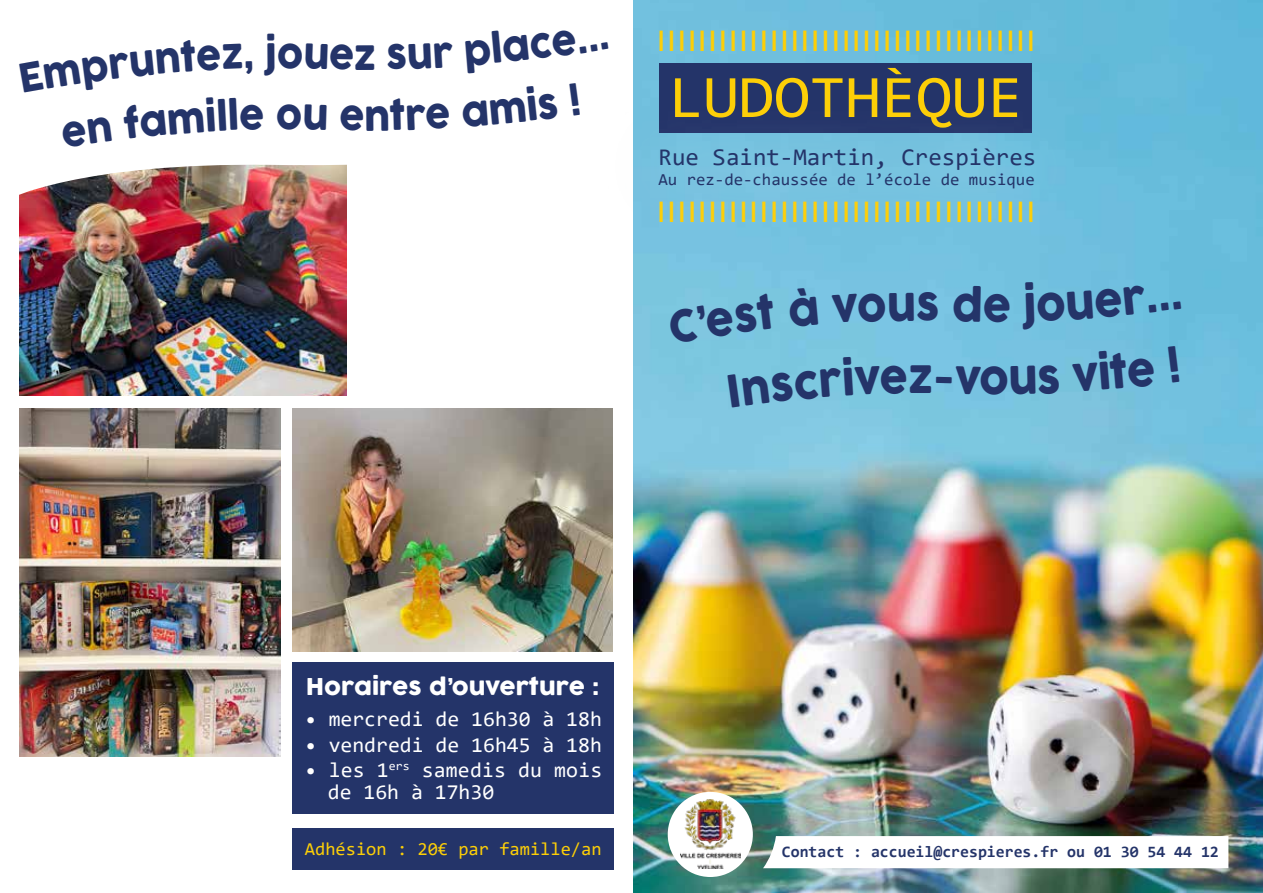
<style>
.page{position:relative;width:1263px;height:893px;background:#fff}
.page>*{position:absolute;margin:0;border:0;box-sizing:border-box;transform-origin:0 0}
.t1{font:60.6px "Consolas";color:#fdcf07;scale:1.07 1}
.t2{font:43.5px "Cocogoose";color:#243469;scale:.93 1}
.t3{font:38.7px "Cocogoose";color:#243469;scale:.93 1}
.t4{font:24px "Consolas";color:#243469}
.t5{font:22.65px "Cocogoose";color:#fff}
.t6{font:21.15px/22.4px "Consolas";color:#fff}
.t7{font:18.3px "Consolas";color:#fdcf07}
.t8{font:16.8px "Consolas";color:#243469}
.t9{font:700 15.9px "Consolas";color:#243469}
</style>
<div class="page">
<img style="left:19px;top:200px;width:327px;height:196px">
<img style="left:633px;top:0;width:630px;height:893px">
<div style="left:659px;top:63px;width:373px;height:69px;background:#243469"></div>
<img style="left:633px;top:69px;width:495px;height:204px">
<div style="left:292px;top:828px;width:321px;height:42px;background:#243469"></div>
<div style="left:668px;top:792px;width:85px;height:85px;background:#fff;border-radius:50%"></div>
<img style="left:680px;top:799px;width:60px;height:69px">
<svg style="left:763px;top:836px;width:465px;height:32px"></svg>
<div style="left:292px;top:663px;width:321px;height:151px;background:#243469"></div>
<img style="left:293px;top:408px;width:319px;height:243px">
<img style="left:19px;top:408px;width:261px;height:348px">
<svg style="left:660px;top:31px;width:3px;height:20px"></svg>
<svg style="left:670px;top:31px;width:3px;height:20px"></svg>
<svg style="left:680px;top:31px;width:3px;height:20px"></svg>
<svg style="left:691px;top:31px;width:3px;height:20px"></svg>
<svg style="left:701px;top:31px;width:3px;height:20px"></svg>
<svg style="left:711px;top:31px;width:3px;height:20px"></svg>
<svg style="left:721px;top:31px;width:3px;height:20px"></svg>
<svg style="left:732px;top:31px;width:3px;height:20px"></svg>
<svg style="left:742px;top:31px;width:3px;height:20px"></svg>
<svg style="left:752px;top:31px;width:3px;height:20px"></svg>
<svg style="left:762px;top:31px;width:4px;height:20px"></svg>
<svg style="left:773px;top:31px;width:3px;height:20px"></svg>
<svg style="left:783px;top:31px;width:3px;height:20px"></svg>
<svg style="left:793px;top:31px;width:3px;height:20px"></svg>
<svg style="left:803px;top:31px;width:4px;height:20px"></svg>
<svg style="left:814px;top:31px;width:3px;height:20px"></svg>
<svg style="left:824px;top:31px;width:3px;height:20px"></svg>
<svg style="left:834px;top:31px;width:3px;height:20px"></svg>
<svg style="left:845px;top:31px;width:3px;height:20px"></svg>
<svg style="left:855px;top:31px;width:3px;height:20px"></svg>
<svg style="left:865px;top:31px;width:3px;height:20px"></svg>
<svg style="left:875px;top:31px;width:3px;height:20px"></svg>
<svg style="left:886px;top:31px;width:3px;height:20px"></svg>
<svg style="left:896px;top:31px;width:3px;height:20px"></svg>
<svg style="left:906px;top:31px;width:3px;height:20px"></svg>
<svg style="left:916px;top:31px;width:4px;height:20px"></svg>
<svg style="left:927px;top:31px;width:3px;height:20px"></svg>
<svg style="left:937px;top:31px;width:3px;height:20px"></svg>
<svg style="left:947px;top:31px;width:3px;height:20px"></svg>
<svg style="left:957px;top:31px;width:4px;height:20px"></svg>
<svg style="left:968px;top:31px;width:3px;height:20px"></svg>
<svg style="left:978px;top:31px;width:3px;height:20px"></svg>
<svg style="left:988px;top:31px;width:3px;height:20px"></svg>
<svg style="left:998px;top:31px;width:4px;height:20px"></svg>
<svg style="left:1009px;top:31px;width:3px;height:20px"></svg>
<svg style="left:1019px;top:31px;width:3px;height:20px"></svg>
<svg style="left:1029px;top:31px;width:3px;height:20px"></svg>
<svg style="left:660px;top:202px;width:3px;height:20px"></svg>
<svg style="left:670px;top:202px;width:3px;height:20px"></svg>
<svg style="left:680px;top:202px;width:3px;height:20px"></svg>
<svg style="left:691px;top:202px;width:3px;height:20px"></svg>
<svg style="left:701px;top:202px;width:3px;height:20px"></svg>
<svg style="left:711px;top:202px;width:3px;height:20px"></svg>
<svg style="left:721px;top:202px;width:3px;height:20px"></svg>
<svg style="left:732px;top:202px;width:3px;height:20px"></svg>
<svg style="left:742px;top:202px;width:3px;height:20px"></svg>
<svg style="left:752px;top:202px;width:3px;height:20px"></svg>
<svg style="left:762px;top:202px;width:4px;height:20px"></svg>
<svg style="left:773px;top:202px;width:3px;height:20px"></svg>
<svg style="left:783px;top:202px;width:3px;height:20px"></svg>
<svg style="left:793px;top:202px;width:3px;height:20px"></svg>
<svg style="left:803px;top:202px;width:4px;height:20px"></svg>
<svg style="left:814px;top:202px;width:3px;height:20px"></svg>
<svg style="left:824px;top:202px;width:3px;height:20px"></svg>
<svg style="left:834px;top:202px;width:3px;height:20px"></svg>
<svg style="left:845px;top:202px;width:3px;height:20px"></svg>
<svg style="left:855px;top:202px;width:3px;height:20px"></svg>
<svg style="left:865px;top:202px;width:3px;height:20px"></svg>
<svg style="left:875px;top:202px;width:3px;height:20px"></svg>
<svg style="left:886px;top:202px;width:3px;height:20px"></svg>
<svg style="left:896px;top:202px;width:3px;height:20px"></svg>
<svg style="left:906px;top:202px;width:3px;height:20px"></svg>
<svg style="left:916px;top:202px;width:4px;height:20px"></svg>
<svg style="left:927px;top:202px;width:3px;height:20px"></svg>
<svg style="left:937px;top:202px;width:3px;height:20px"></svg>
<svg style="left:947px;top:202px;width:3px;height:20px"></svg>
<svg style="left:957px;top:202px;width:4px;height:20px"></svg>
<svg style="left:968px;top:202px;width:3px;height:20px"></svg>
<svg style="left:978px;top:202px;width:3px;height:20px"></svg>
<svg style="left:988px;top:202px;width:3px;height:20px"></svg>
<svg style="left:998px;top:202px;width:4px;height:20px"></svg>
<svg style="left:1009px;top:202px;width:3px;height:20px"></svg>
<svg style="left:1019px;top:202px;width:3px;height:20px"></svg>
<svg style="left:1029px;top:202px;width:3px;height:20px"></svg>
<div style="left:668px;top:294px;width:107px;height:50px;background:#7ac6de"></div>
<svg style="left:788px;top:287px;width:30px;height:40px"></svg>
<div style="left:832px;top:285px;width:149px;height:38px;background:#77c3e1"></div>
<svg style="left:1022px;top:282px;width:159px;height:48px;background:#6fbfde"></svg>
<div style="left:728px;top:356px;width:179px;height:51px;background:#7cc8e0"></div>
<svg style="left:936px;top:366px;width:45px;height:28px"></svg>
<svg style="left:1010px;top:365px;width:49px;height:30px"></svg>
<div style="left:1072px;top:351px;width:83px;height:41px;background:#75c1df"></div>
<svg style="left:1168px;top:347px;width:12px;height:36px"></svg>
<img style="left:19px;top:164px;width:328px;height:36px">
<h3 class="t3" style="left:266px;top:27px;width:14px">j</h3>
<h3 class="t3" style="left:354px;top:29px;width:25px">z</h3>
<h3 class="t3" style="left:276px;top:88px;width:30px">o</h3>
<h1 class="t1" style="left:668px;top:56px;width:333px">LUDOTHÈQUE</h1>
<p class="t4" style="left:658px;top:141px;width:379px">Rue Saint-Martin, Crespières</p>
<p class="t8" style="left:658px;top:168px;width:378px">Au rez-de-chaussée de l’école de musique</p>
<h2 class="t2" style="left:983px;top:276px;width:33px">e</h2>
<h2 class="t2" style="left:908px;top:347px;width:28px">z</h2>
<h2 class="t2" style="left:979px;top:348px;width:34px">o</h2>
<p class="t5" style="left:306px;top:671px;width:295px">Horaires d’ouverture :</p>
<p class="t6" style="left:305px;top:707px;width:299px">• mercredi de 16h30 à 18h</p>
<p class="t6" style="left:305px;top:733px;width:299px">• vendredi de 16h45 à 18h</p>
<p class="t6" style="left:328px;top:758px;width:276px;text-indent:-23px">• les 1<sup>ers</sup> samedis du mois de 16h à 17h30</p>
<p class="t7" style="left:305px;top:836px;width:298px">Adhésion : 20€ par famille/an</p>
<p class="t9" style="left:782px;top:842px;width:438px">Contact : accueil@crespieres.fr ou 01 30 54 44 12</p>
</div>
